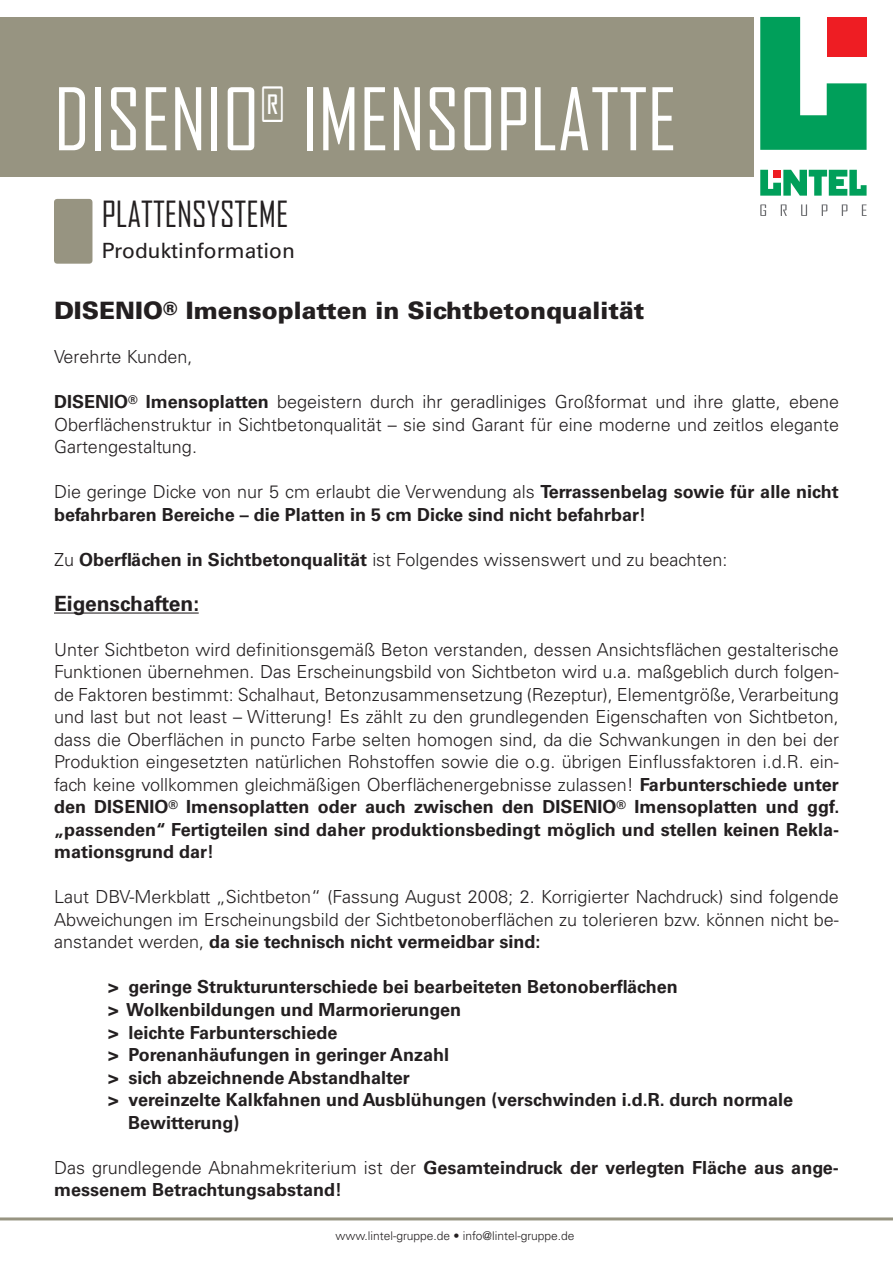
<style>
.page{position:relative;width:893px;height:1263px;background:#fff}
.page>*{position:absolute;margin:0;border:0;box-sizing:border-box;transform-origin:0 0}
.t1{font:82.5px "Agency FB";color:#fff}
.t2{font:34.5px "Agency FB";color:#231f20}
.t3{font:900 24px "Univers LT Std";color:#231f20}
.t4{font:21px "Univers LT Std";color:#231f20}
.t5{font:700 21px "Univers LT Std";color:#231f20}
.t6{font:300 18px/22.5px "Univers LT Std";color:#231f20;text-align:justify}
.t7{font:700 18px/22.5px "Univers LT Std";color:#231f20}
.t8{font:300 12px "Univers LT Std";color:#231f20}
.s1{font-weight:700}
.s2{font-weight:300}
</style>
<div class="page">
<hr style="left:0;top:1217px;width:893px;height:3px;background:#979481">
<div style="left:0;top:17px;width:753px;height:159px;background:#979481"></div>
<div style="left:54px;top:199px;width:38px;height:65px;background:#979481"></div>
<svg style="left:760px;top:17px;width:107px;height:133px"></svg>
<div style="left:827px;top:17px;width:40px;height:40px;background:#ee1d23"></div>
<svg style="left:760px;top:204px;width:107px;height:12px"></svg>
<svg style="left:760px;top:170px;width:107px;height:26px"></svg>
<div style="left:773px;top:170px;width:8px;height:8px;background:#ee1d23"></div>
<hr style="left:54px;top:612px;width:145px;height:1px;background:#231f20">
<h1 class="t1" style="left:54px;top:69px;width:624px">DISENIO<sup>®</sup> IMENSOPLATTE</h1>
<h2 class="t2" style="left:102px;top:193px;width:188px">PLATTENSYSTEME</h2>
<p class="t4" style="left:102px;top:238px;width:195px">Produktinformation</p>
<h3 class="t3" style="left:54px;top:296px;width:592px">DISENIO<sup>®</sup> Imensoplatten in Sichtbetonqualität</h3>
<p class="t6" style="left:54px;top:346px;width:140px">Verehrte Kunden,</p>
<p class="t6" style="left:54px;top:391px;width:786px"><span class="s1">DISENIO</span><sup>®</sup> <span class="s1">Imensoplatten</span> begeistern durch ihr geradliniges Großformat und ihre glatte, ebene Oberflächenstruktur in Sichtbetonqualität – sie sind Garant für eine moderne und zeitlos elegante Gartengestaltung.</p>
<p class="t7" style="left:54px;top:481px;width:786px"><span class="s2">Die geringe Dicke von nur 5 cm erlaubt die Verwendung als</span> Terrassenbelag sowie für alle nicht befahrbaren Bereiche – die Platten in 5 cm Dicke sind nicht befahrbar!</p>
<p class="t6" style="left:54px;top:548px;width:675px">Zu <span class="s1">Oberflächen in Sichtbetonqualität</span> ist Folgendes wissenswert und zu beachten:</p>
<p class="t5" style="left:54px;top:591px;width:147px">Eigenschaften:</p>
<p class="t6" style="left:54px;top:638px;width:787px">Unter Sichtbeton wird definitionsgemäß Beton verstanden, dessen Ansichtsflächen gestalterische Funktionen übernehmen. Das Erscheinungsbild von Sichtbeton wird u.a. maßgeblich durch folgen&shy;de Faktoren bestimmt: Schalhaut, Betonzusammensetzung (Rezeptur), Elementgröße, Verarbeitung und last but not least – Witterung! Es zählt zu den grundlegenden Eigenschaften von Sichtbeton, dass die Oberflächen in puncto Farbe selten homogen sind, da die Schwankungen in den bei der Produktion eingesetzten natürlichen Rohstoffen sowie die o.g. übrigen Einflussfaktoren i.d.R. ein&shy;fach keine vollkommen gleichmäßigen Oberflächenergebnisse zulassen! <span class="s1">Farbunterschiede unter den DISENIO</span><sup>®</sup> <span class="s1">Imensoplatten oder auch zwischen den DISENIO</span><sup>®</sup> <span class="s1">Imensoplatten und ggf. „passenden“ Fertigteilen sind daher produktionsbedingt möglich und stellen keinen Rekla&shy;mationsgrund dar!</span></p>
<p class="t6" style="left:54px;top:886px;width:786px">Laut DBV-Merkblatt „Sichtbeton“ (Fassung August 2008; 2. Korrigierter Nachdruck) sind folgende Abweichungen im Erscheinungsbild der Sichtbetonoberflächen zu tolerieren bzw. können nicht be&shy;anstandet werden, <span class="s1">da sie technisch nicht vermeidbar sind:</span></p>
<p class="t7" style="left:108px;top:976px;width:571px">&gt; geringe Strukturunterschiede bei bearbeiteten Betonoberflächen</p>
<p class="t7" style="left:108px;top:998px;width:355px">&gt; Wolkenbildungen und Marmorierungen</p>
<p class="t7" style="left:108px;top:1021px;width:231px">&gt; leichte Farbunterschiede</p>
<p class="t7" style="left:108px;top:1043px;width:343px">&gt; Porenanhäufungen in geringer Anzahl</p>
<p class="t7" style="left:108px;top:1066px;width:303px">&gt; sich abzeichnende Abstandhalter</p>
<p class="t7" style="left:108px;top:1088px;width:687px">&gt; vereinzelte Kalkfahnen und Ausblühungen (verschwinden i.d.R. durch normale</p>
<p class="t7" style="left:128px;top:1111px;width:113px">Bewitterung)</p>
<p class="t7" style="left:54px;top:1156px;width:786px"><span class="s2">Das grundlegende Abnahmekriterium ist der</span> Gesamteindruck der verlegten Fläche aus ange&shy;messenem Betrachtungsabstand!</p>
<p class="t8" style="left:335px;top:1228px;width:241px">www.lintel-gruppe.de • info@lintel-gruppe.de</p>
</div>
